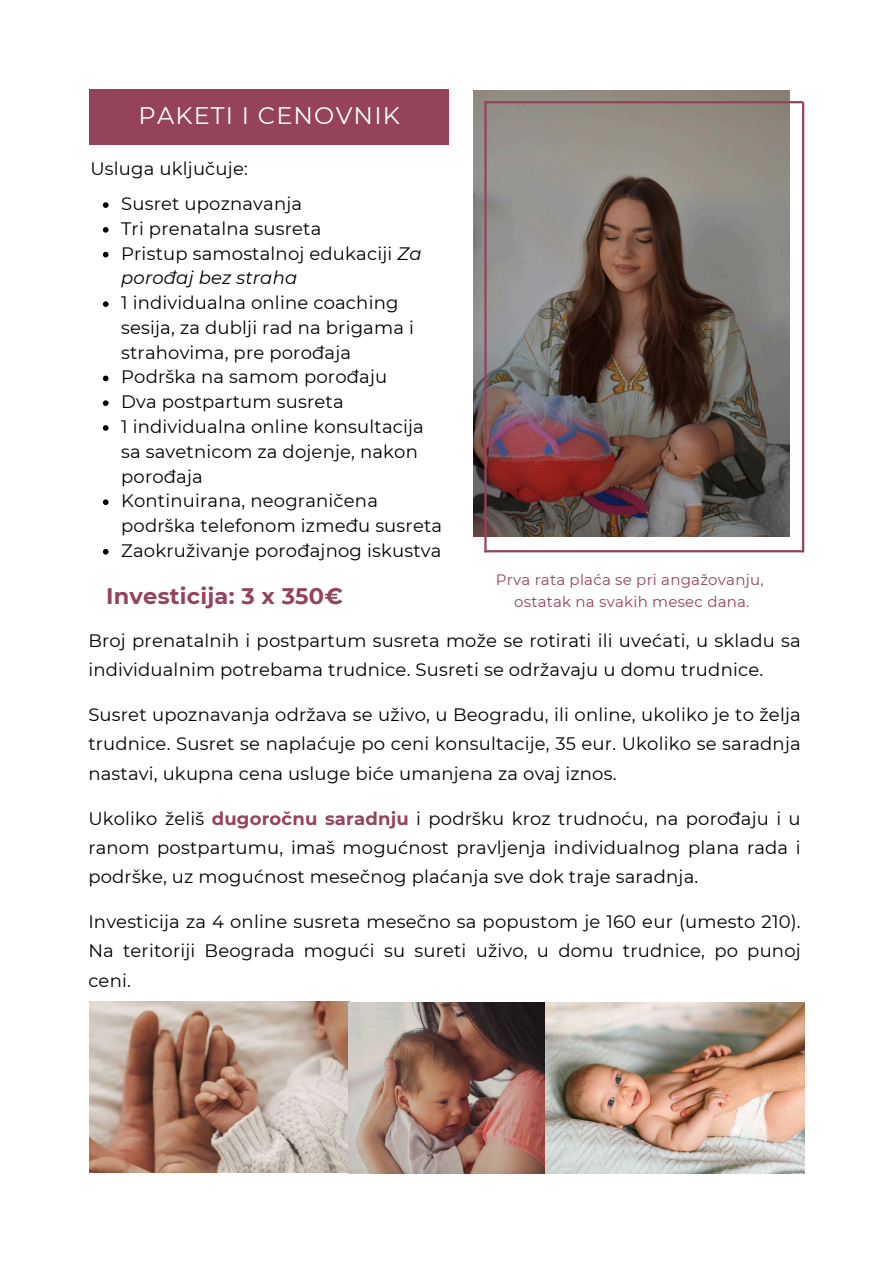
<style>
.page{position:relative;width:894px;height:1264px;background:#fff}
.page>*{position:absolute;margin:0;border:0;box-sizing:border-box;transform-origin:0 0}
.t1{font:24px "Montserrat";letter-spacing:.05em;color:#fff}
.t2{font:700 22.5px "Montserrat";letter-spacing:.01em;color:#95435b}
.t3{font:18px/29.2px "Montserrat";letter-spacing:.01em;color:#000}
.t4{font:15px "Montserrat";letter-spacing:.015em;color:#95435b}
.s1{font-style:italic}
.s2{font-weight:700;color:#95435b}
</style>
<div class="page">
<img style="left:473px;top:91px;width:316px;height:445px">
<img style="left:89px;top:1001px;width:715px;height:172px">
<hr style="left:484px;top:101px;width:318px;height:2px;background:#95435b">
<hr style="left:484px;top:550px;width:318px;height:2px;background:#95435b">
<hr style="left:484px;top:102px;width:2px;height:450px;background:#95435b">
<hr style="left:801px;top:102px;width:3px;height:450px;background:#95435b">
<svg style="left:103px;top:202px;width:5px;height:6px"></svg>
<svg style="left:103px;top:227px;width:5px;height:6px"></svg>
<svg style="left:103px;top:252px;width:5px;height:5px"></svg>
<svg style="left:103px;top:301px;width:5px;height:6px"></svg>
<svg style="left:103px;top:375px;width:5px;height:6px"></svg>
<svg style="left:103px;top:400px;width:5px;height:6px"></svg>
<svg style="left:103px;top:425px;width:5px;height:6px"></svg>
<svg style="left:103px;top:499px;width:5px;height:6px"></svg>
<svg style="left:103px;top:549px;width:5px;height:5px"></svg>
<div style="left:89px;top:89px;width:360px;height:55px;background:#95435b"></div>
<h3 class="t1" style="left:138px;top:101px;width:263px">PAKETI I CENOVNIK</h3>
<p class="t3" style="left:90px;top:154px;width:159px">Usluga uključuje:</p>
<p class="t3" style="left:121px;top:189px;width:182px">Susret upoznavanja</p>
<p class="t3" style="left:121px;top:214px;width:202px">Tri prenatalna susreta</p>
<p class="t3" style="left:121px;top:241px;width:302px;line-height:24.8px">Pristup samostalnoj edukaciji <span class="s1">Za porođaj bez straha</span></p>
<p class="t3" style="left:121px;top:290px;width:294px;line-height:24.8px">1 individualna online coaching sesija, za dublji rad na brigama i strahovima, pre porođaja</p>
<p class="t3" style="left:121px;top:362px;width:267px">Podrška na samom porođaju</p>
<p class="t3" style="left:121px;top:387px;width:224px">Dva postpartum susreta</p>
<h2 class="t3" style="left:121px;top:414px;width:304px;line-height:24.8px">1 individualna online konsultacija sa savetnicom za dojenje, nakon porođaja</h2>
<p class="t3" style="left:121px;top:488px;width:322px;line-height:24.8px">Kontinuirana, neograničena podrška telefonom između susreta</p>
<p class="t3" style="left:121px;top:535px;width:322px">Zaokruživanje porođajnog iskustva</p>
<h3 class="t2" style="left:106px;top:581px;width:238px">Investicija: 3 x 350€</h3>
<h3 class="t4" style="left:495px;top:570px;width:269px">Prva rata plaća se pri angažovanju,</h3>
<h3 class="t4" style="left:514px;top:592px;width:237px">ostatak na svakih mesec dana.</h3>
<h1 class="t3" style="left:88px;top:625px;width:713px">Broj prenatalnih i postpartum susreta može se rotirati ili uvećati, u skladu sa individualnim potrebama trudnice. Susreti se održavaju u domu trudnice.</h1>
<h3 class="t3" style="left:88px;top:700px;width:713px;text-align:justify">Susret upoznavanja održava se uživo, u Beogradu, ili online, ukoliko je to želja trudnice. Susret se naplaćuje po ceni konsultacije, 35 eur. Ukoliko se saradnja nastavi, ukupna cena usluge biće umanjena za ovaj iznos.</h3>
<p class="t3" style="left:88px;top:803px;width:713px;text-align:justify">Ukoliko želiš <span class="s2">dugoročnu saradnju</span> i podršku kroz trudnoću, na porođaju i u ranom postpartumu, imaš mogućnost pravljenja individualnog plana rada i podrške, uz mogućnost mesečnog plaćanja sve dok traje saradnja.</p>
<p class="t3" style="left:88px;top:907px;width:713px;text-align:justify">Investicija za 4 online susreta mesečno sa popustom je 160 eur (umesto 210).<br>Na teritoriji Beograda mogući su sureti uživo, u domu trudnice, po punoj ceni.</p>
</div>
